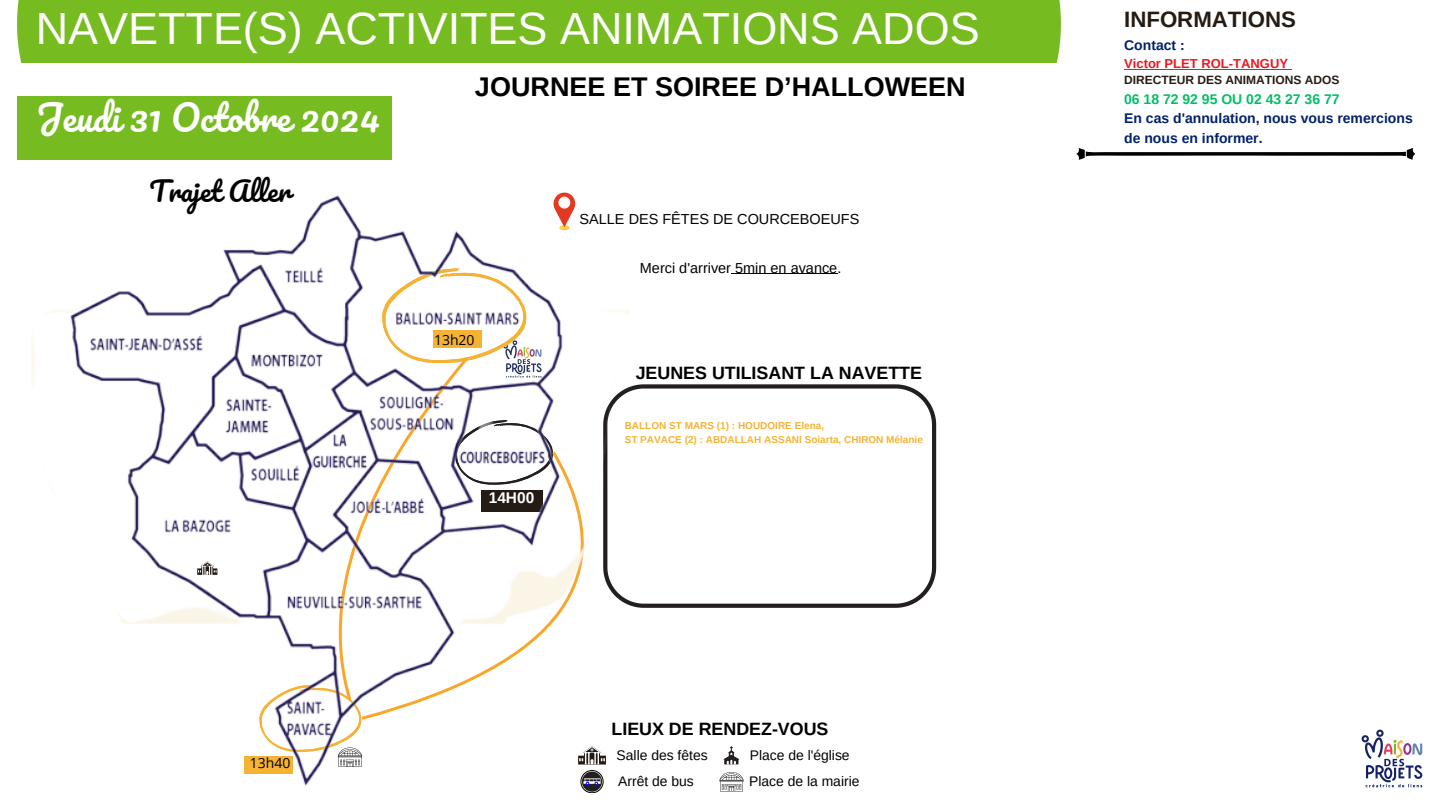
<style>
.page{position:relative;width:1440px;height:810px;background:#fff}
.page>*{position:absolute;margin:0;border:0;box-sizing:border-box;transform-origin:0 0}
.t1{font:45px "Arimo";color:#fff}
.t2{font:35.7px "Pacifico";color:#fff}
.t3{font:700 27px "Arimo";color:#000}
.t4{font:27px "Pacifico";color:#000}
.t5{font:700 22.3px "Arimo";color:#241b14}
.t6{font:700 17.8px "Arimo";color:#000}
.t7{font:700 15.5px "Arimo";color:#fff}
.t8{font:14.5px "Arimo";color:#000}
.t9{font:700 14px/19.5px "Arimo";color:#002169}
.t10{font:700 14px "Arimo";color:#00bf63}
.t11{font:14px "Open Sans";color:#000}
.t12{font:13.9px "Arimo";color:#000}
.t13{font:700 13px "Arimo";color:#ed171f}
.t14{font:700 12px "Arimo";color:#241b14}
.t15{font:700 10px "Arimo";color:#f4b334}
</style>
<div class="page">
<div style="left:17px;top:0;width:1044px;height:62px;background:#76bc21"></div>
<div style="left:17px;top:96px;width:374px;height:64px;background:#76bc21"></div>
<svg style="left:724px;top:746px;width:15px;height:18px"></svg>
<svg style="left:720px;top:772px;width:24px;height:19px"></svg>
<svg style="left:1076px;top:148px;width:339px;height:12px"></svg>
<img style="left:1362px;top:729px;width:61px;height:59px">
<hr style="left:731px;top:273px;width:106px;height:1px;background:#000">
<svg style="left:628px;top:384px;width:308px;height:224px"></svg>
<hr style="left:1124px;top:69px;width:164px;height:1px;background:#ed171f">
<svg style="left:628px;top:447px;width:34px;height:161px"></svg>
<img style="left:32px;top:192px;width:596px;height:601px">
<svg style="left:245px;top:685px;width:117px;height:88px"></svg>
<svg style="left:382px;top:268px;width:145px;height:95px"></svg>
<h4 class="t1" style="left:36px;top:4px;width:945px">NAVETTE(S) ACTIVITES ANIMATIONS ADOS</h4>
<p class="t3" style="left:475px;top:71px;width:492px">JOURNEE ET SOIREE D’HALLOWEEN</p>
<p class="t2" style="left:36px;top:99px;width:345px">Jeudi 31 Octobre 2024</p>
<p class="t4" style="left:150px;top:177px;width:142px">Trajet Aller</p>
<p class="t11" style="left:250px;top:753px;width:42px">13h40</p>
<p class="t11" style="left:434px;top:330px;width:42px">13h20</p>
<p class="t7" style="left:489px;top:489px;width:47px">14H00</p>
<p class="t8" style="left:580px;top:211px;width:281px">SALLE DES FÊTES DE COURCEBOEUFS</p>
<p class="t8" style="left:640px;top:260px;width:203px">Merci d'arriver 5min en avance.</p>
<p class="t6" style="left:636px;top:363px;width:288px">JEUNES UTILISANT LA NAVETTE</p>
<p class="t15" style="left:625px;top:420px;width:201px">BALLON ST MARS (1) : HOUDOIRE Elena,</p>
<p class="t15" style="left:625px;top:434px;width:300px">ST PAVACE (2) : ABDALLAH ASSANI Soiarta, CHIRON Mélanie</p>
<h1 class="t6" style="left:611px;top:719px;width:219px">LIEUX DE RENDEZ-VOUS</h1>
<p class="t12" style="left:617px;top:747px;width:93px">Salle des fêtes</p>
<h2 class="t12" style="left:618px;top:774px;width:77px">Arrêt de bus</h2>
<p class="t12" style="left:750px;top:747px;width:101px">Place de l'église</p>
<p class="t12" style="left:749px;top:774px;width:112px">Place de la mairie</p>
<p class="t5" style="left:1124px;top:7px;width:173px">INFORMATIONS</p>
<p class="t9" style="left:1124px;top:35px;width:62px">Contact :</p>
<p class="t13" style="left:1124px;top:57px;width:165px">Victor PLET ROL-TANGUY</p>
<p class="t14" style="left:1124px;top:73px;width:217px">DIRECTEUR DES ANIMATIONS ADOS</p>
<p class="t10" style="left:1124px;top:91px;width:217px">06 18 72 92 95 OU 02 43 27 36 77</p>
<h6 class="t9" style="left:1124px;top:109px;width:290px">En cas d'annulation, nous vous remercions de nous en informer.</h6>
</div>
